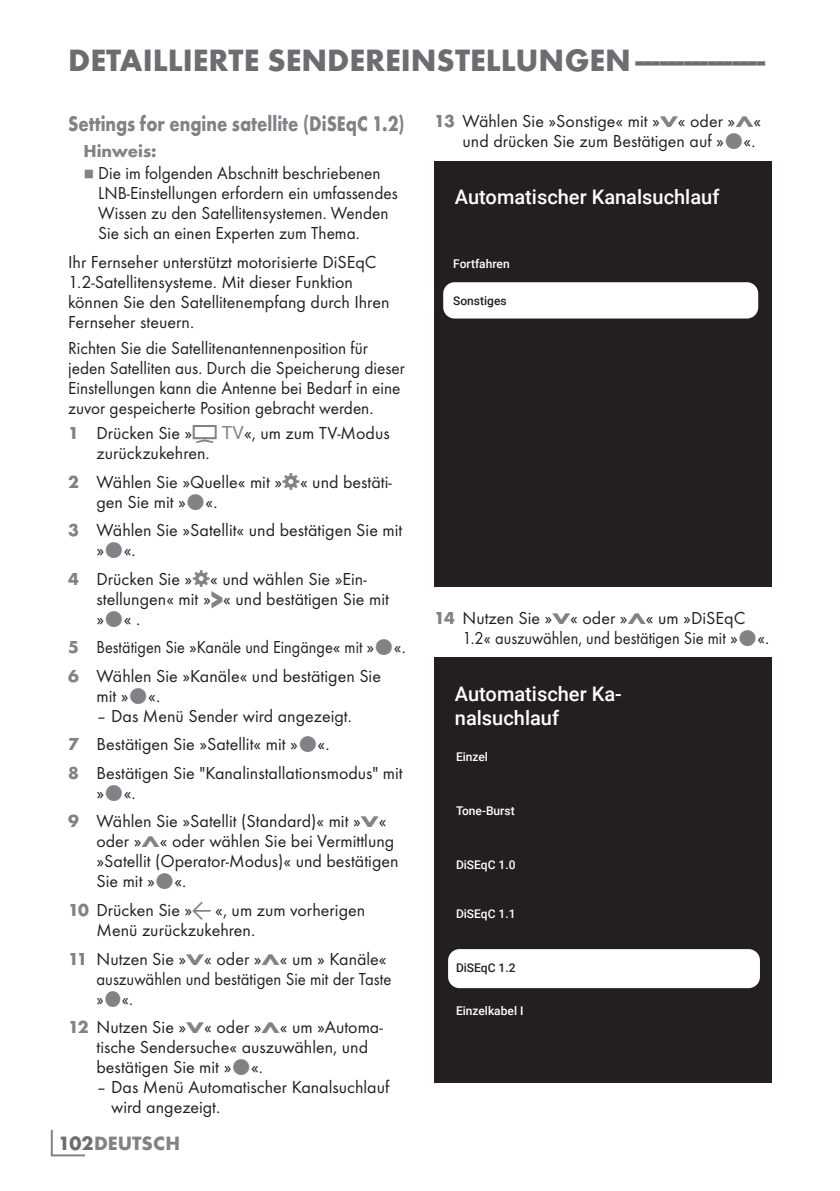
<style>
.page{position:relative;width:840px;height:1191px;background:#fff}
.page>*{position:absolute;margin:0;border:0;box-sizing:border-box;transform-origin:0 0}
.t1{font:700 32px "Futura TOT";color:#6c6d70}
.t2{font:700 22px "Futura TOT";color:#808285;scale:.82 1}
.t3{font:500 20px/24px "Roboto";color:#fff}
.t4{font:700 20px "Futura TOT";color:#808285}
.t5{font:18px/20px "Futura TOT Boo";color:#231f20}
.t6{font:18px/20px "Futura TOT Boo";color:#231f20;scale:.96 1}
.t7{font:18px/28.6px "Futura TOT Boo";color:#231f20;scale:.9 1}
.t8{font:700 18px "Futura TOT";color:#808285}
.t9{font:500 12px "Roboto";color:#fff}
.t10{font:500 12px "Roboto";color:#231f20}
.t11{font:8px "Grund Son Se";color:#808285;scale:.96 1}
.s1{font-family:"Futura TOT";font-weight:700;color:#808285}
.s2{font-family:"Arcelik TS9 Android";font-size:32px;color:#808285}
.s3{font-family:"Roboto";color:#808285}
.s4{font-family:"Futura TOT";font-weight:700;font-size:27.2px;color:#808285}
.s5{font-family:"Futura TOT";font-weight:700;font-size:16px;color:#808285}
.s6{font-family:"Arcelik TS9 Android";font-size:20px;color:#808285}
.s7{color:#6c6d70}
</style>
<div class="page">
<hr style="left:51px;top:1129px;width:2px;height:26px;background:#808285">
<hr style="left:51px;top:1154px;width:34px;height:2px;background:#808285">
<div style="left:434px;top:161px;width:337px;height:425px;background:#231f20"></div>
<div style="left:443px;top:282px;width:314px;height:36px;background:#fff;border-radius:11px"></div>
<div style="left:434px;top:657px;width:337px;height:426px;background:#231f20"></div>
<div style="left:448px;top:949px;width:311px;height:39px;background:#fff;border-radius:11px"></div>
<h1 class="t1" style="left:68px;top:40px;width:698px">DETAILLIERTE SENDEREINSTELLUNGEN-----------------</h1>
<p class="t2" style="left:68px;top:110px;width:412px">Settings for engine satellite (DiSEqC 1.2)</p>
<p class="t8" style="left:83px;top:139px;width:75px">Hinweis:</p>
<p class="t11" style="left:83px;top:170px;width:13px">7</p>
<p class="t6" style="left:98px;top:163px;width:313px">Die im folgenden Abschnitt beschriebenen LNB-Einstellungen erfordern ein umfassendes Wissen zu den Satellitensystemen. Wenden Sie sich an einen Experten zum Thema.</p>
<p class="t5" style="left:68px;top:252px;width:322px">Ihr Fernseher unterstützt motorisierte DiSEqC 1.2-Satellitensysteme. Mit dieser Funktion können Sie den Satellitenempfang durch Ihren Fernseher steuern.</p>
<p class="t6" style="left:68px;top:337px;width:352px">Richten Sie die Satellitenantennenposition für jeden Satelliten aus. Durch die Speicherung dieser Einstellungen kann die Antenne bei Bedarf in eine zuvor gespeicherte Position gebracht werden.</p>
<p class="t5" style="left:96px;top:423px;width:294px;text-indent:-28px"><span class="s1">1</span> Drücken Sie »<span class="s2">H</span> <span class="s3">TV</span>«, um zum TV-Modus zurückzukehren.</p>
<p class="t5" style="left:96px;top:472px;width:297px;text-indent:-28px"><span class="s1">2</span> Wählen Sie »Quelle« mit » « und bestäti&shy;gen Sie mit » «.</p>
<p class="t5" style="left:96px;top:520px;width:307px;text-indent:-28px"><span class="s1">3</span> Wählen Sie »Satellit« und bestätigen Sie mit » «.</p>
<p class="t5" style="left:96px;top:569px;width:294px;text-indent:-28px"><span class="s1">4</span> Drücken Sie » « und wählen Sie »Ein&shy;stellungen« mit »<span class="s4">&gt;</span>« und bestätigen Sie mit » «.</p>
<p class="t7" style="left:68px;top:633px;width:376px"><span class="s1">5</span> Bestätigen Sie »Kanäle und Eingänge« mit » «.<br><span class="s1">6</span> Wählen Sie »Kanäle« und bestätigen Sie</p>
<p class="t5" style="left:96px;top:686px;width:65px">mit » «.</p>
<p class="t5" style="left:68px;top:701px;width:336px;line-height:28.6px;text-indent:28px">– Das Menü Sender wird angezeigt.<br><span class="s1">7</span> Bestätigen Sie »Satellit« mit » «.<br><span class="s1">8</span> Bestätigen Sie "Kanalinstallationsmodus" mit</p>
<p class="t5" style="left:68px;top:778px;width:320px;line-height:28.6px;text-indent:28px">» «.<br><span class="s1">9</span> Wählen Sie »Satellit (Standard)« mit »<span class="s5">V</span>«</p>
<p class="t5" style="left:96px;top:831px;width:303px">oder »<span class="s5">Λ</span>« oder wählen Sie bei Vermittlung »Satellit (Operator-Modus)« und bestätigen<br>Sie mit » «.</p>
<p class="t5" style="left:96px;top:900px;width:270px;text-indent:-28px"><span class="s1">10</span> Drücken Sie »<span class="s6">a</span> «, um zum vorherigen<br>Menü zurückzukehren.</p>
<p class="t5" style="left:96px;top:948px;width:296px;text-indent:-28px"><span class="s1">11</span> Nutzen Sie »<span class="s5">V</span>« oder »<span class="s5">Λ</span>« um » Kanäle« auszuwählen und bestätigen Sie mit der Taste » «.</p>
<p class="t5" style="left:96px;top:1017px;width:287px;text-indent:-28px"><span class="s1">12</span> Nutzen Sie »<span class="s5">V</span>« oder »<span class="s5">Λ</span>« um »Automa&shy;tische Sendersuche« auszuwählen, und bestätigen Sie mit » «.</p>
<p class="t5" style="left:111px;top:1077px;width:279px;text-indent:-15px">– Das Menü Automatischer Kanalsuchlauf wird angezeigt.</p>
<p class="t4" style="left:58px;top:1131px;width:123px"><span class="s7">102</span>DEUTSCH</p>
<p class="t5" style="left:462px;top:111px;width:300px;text-indent:-28px"><span class="s1">13</span> Wählen Sie »Sonstige« mit »<span class="s5">V</span>« oder »<span class="s5">Λ</span>« und drücken Sie zum Bestätigen auf » «.</p>
<p class="t3" style="left:454px;top:184px;width:266px">Automatischer Kanalsuchlauf</p>
<p class="t9" style="left:453px;top:255px;width:58px">Fortfahren</p>
<p class="t10" style="left:453px;top:292px;width:55px">Sonstiges</p>
<p class="t5" style="left:462px;top:608px;width:308px;text-indent:-28px"><span class="s1">14</span> Nutzen Sie »<span class="s5">V</span>« oder »<span class="s5">Λ</span>« um »DiSEqC<br>1.2« auszuwählen, und bestätigen Sie mit » «.</p>
<p class="t3" style="left:454px;top:681px;width:168px">Automatischer Ka&shy;nalsuchlauf</p>
<p class="t9" style="left:456px;top:748px;width:33px">Einzel</p>
<p class="t9" style="left:456px;top:802px;width:60px">Tone-Burst</p>
<p class="t9" style="left:456px;top:856px;width:61px">DiSEqC 1.0</p>
<p class="t9" style="left:456px;top:905px;width:61px">DiSEqC 1.1</p>
<p class="t10" style="left:456px;top:959px;width:61px">DiSEqC 1.2</p>
<p class="t9" style="left:456px;top:1002px;width:69px">Einzelkabel I</p>
</div>
